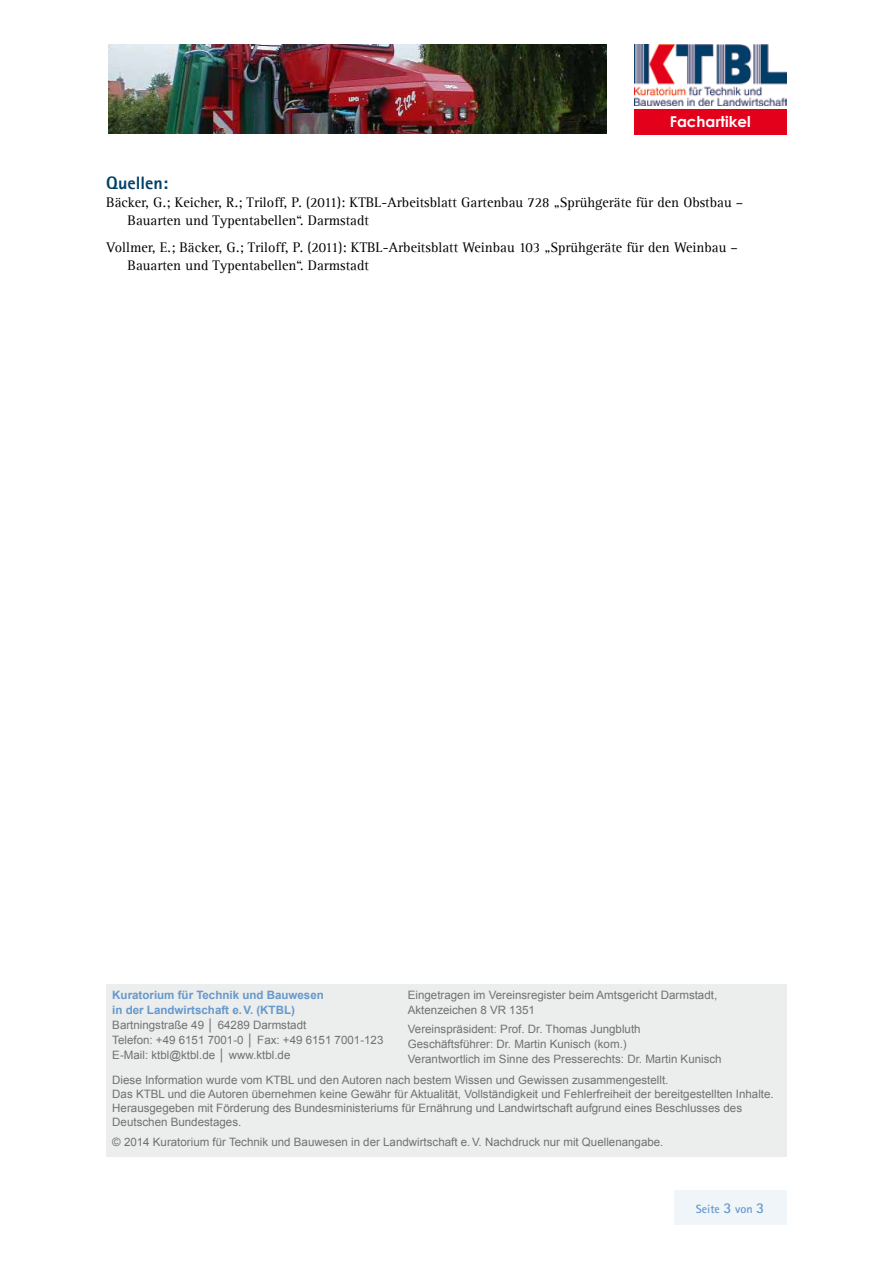
<style>
.page{position:relative;width:893px;height:1263px;background:#fff}
.page>*{position:absolute;margin:0;border:0;box-sizing:border-box;transform-origin:0 0}
.t1{font:800 18px "Agfa Rotis Sans Serif";color:#003f68}
.t2{font:700 15px "Century Gothic";color:#fff}
.t3{font:14.25px/18px "Agfa Rotis Serif";color:#000}
.t4{font:700 12px "Rotis Sans Serif Pro";color:#69c}
.t5{font:11.55px/15px "Arial";color:#707172}
.t6{font:700 11.55px/15px "Arial";color:#69c}
.s1{color:#69c}
.s2{font-size:15px}
</style>
<div class="page">
<img style="left:634px;top:44px;width:152px;height:61px">
<div style="left:674px;top:1191px;width:112px;height:34px;background:#f0f5fa"></div>
<div style="left:634px;top:109px;width:153px;height:25px;background:#e2001a"></div>
<img style="left:108px;top:45px;width:499px;height:89px">
<div style="left:106px;top:984px;width:681px;height:173px;background:#eceded"></div>
<p class="t2" style="left:670px;top:111px;width:82px">Fachartikel</p>
<h1 class="t1" style="left:106px;top:171px;width:64px">Quellen:</h1>
<p class="t3" style="left:128px;top:194px;width:617px;text-indent:-21px">Bäcker, G.; Keicher, R.; Triloff, P. (2011): KTBL-Arbeitsblatt Gartenbau 728 „Sprühgeräte für den Obstbau –<br>Bauarten und Typentabellen“. Darmstadt</p>
<p class="t3" style="left:128px;top:238px;width:612px;text-indent:-21px">Vollmer, E.; Bäcker, G.; Triloff, P. (2011): KTBL-Arbeitsblatt Weinbau 103 „Sprühgeräte für den Weinbau –<br>Bauarten und Typentabellen“. Darmstadt</p>
<p class="t6" style="left:112px;top:987px;width:213px">Kuratorium für Technik und Bauwesen in der Landwirtschaft e.V. (KTBL)</p>
<p class="t5" style="left:112px;top:1017px;width:273px">Bartningstraße 49 │ 64289 Darmstadt<br>Telefon: +49 6151 7001-0 │ Fax: +49 6151 7001-123<br>E-Mail: ktbl@ktbl.de │ www.ktbl.de</p>
<p class="t5" style="left:408px;top:987px;width:311px">Eingetragen im Vereinsregister beim Amtsgericht Darmstadt,<br>Aktenzeichen 8 VR 1351</p>
<p class="t5" style="left:408px;top:1021px;width:315px">Vereinspräsident<span class="s1">:</span> Prof. Dr. Thomas Jungbluth<br>Geschäftsführer<span class="s1">:</span> Dr. Martin Kunisch (kom.)<br>Verantwortlich im Sinne des Presserechts: Dr. Martin Kunisch</p>
<p class="t5" style="left:112px;top:1073px;width:663px;line-height:13.8px">Diese Information wurde vom KTBL und den Autoren nach bestem Wissen und Gewissen zusammengestellt.<br>Das KTBL und die Autoren übernehmen keine Gewähr für Aktualität, Vollständigkeit und Fehlerfreiheit der bereitgestellten Inhalte.<br>Herausgegeben mit Förderung des Bundesministeriums für Ernährung und Landwirtschaft aufgrund eines Beschlusses des Deutschen Bundestages.</p>
<p class="t5" style="left:112px;top:1134px;width:553px">© 2014 Kuratorium für Technik und Bauwesen in der Landwirtschaft e.V. Nachdruck nur mit Quellenangabe.</p>
<p class="t4" style="left:696px;top:1201px;width:70px">Seite <span class="s2">3</span> von <span class="s2">3</span></p>
</div>
